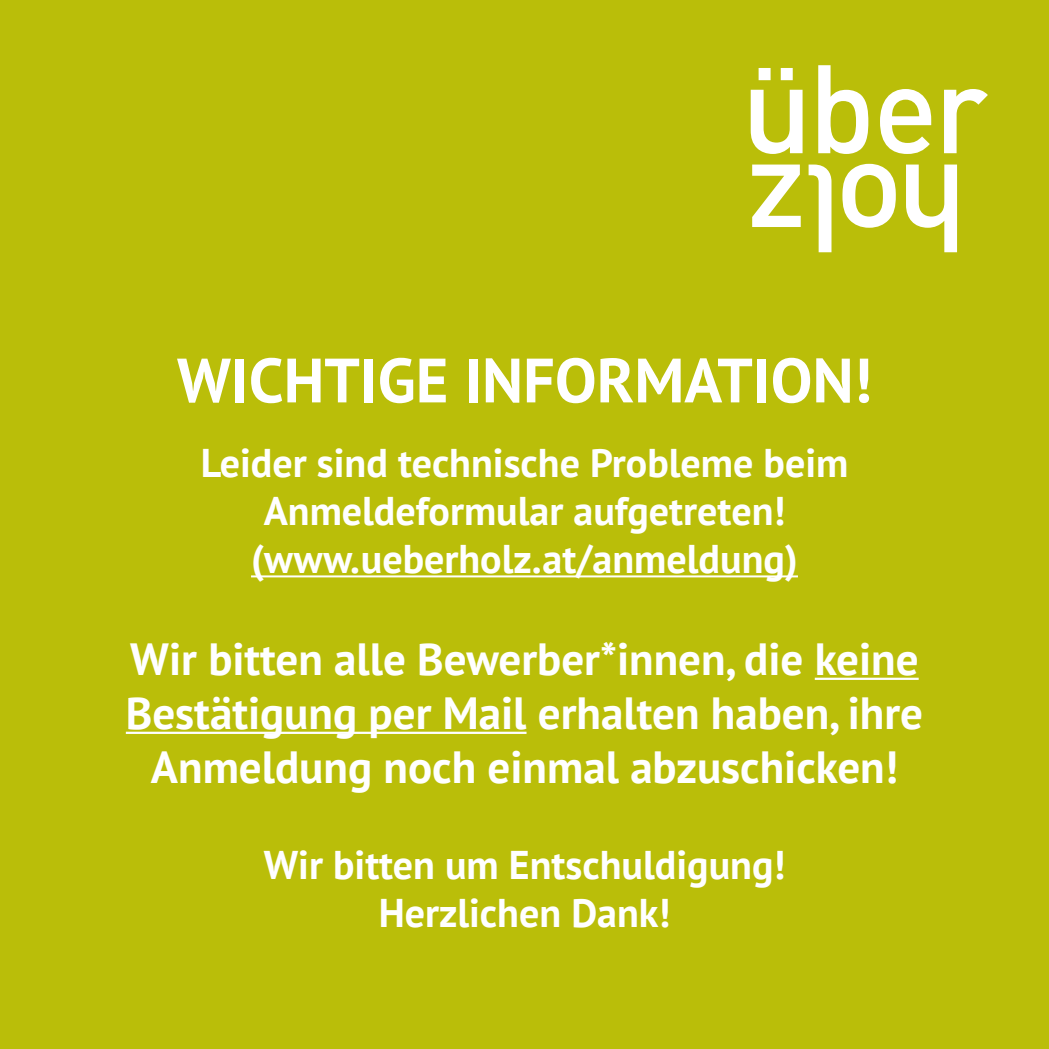
<style>
.page{position:relative;width:1049px;height:1049px;background:#babe09}
.page>*{position:absolute;margin:0;border:0;box-sizing:border-box;transform-origin:0 0}
.t1{font:700 62.5px "PT Sans";color:#fff}
.t2{font:700 45px/54px "PT Sans";color:#fff;text-align:center}
.t3{font:700 40px/48px "PT Sans";color:#fff;text-align:center}
</style>
<div class="page">
<hr style="left:251px;top:575px;width:547px;height:2px;background:#fff">
<hr style="left:815px;top:678px;width:104px;height:2px;background:#fff">
<hr style="left:126px;top:732px;width:400px;height:2px;background:#fff">
<svg style="left:751px;top:65px;width:237px;height:187px"></svg>
<p class="t1" style="left:177px;top:339px;width:696px">WICHTIGE INFORMATION!</p>
<p class="t3" style="left:201px;top:438px;width:649px">Leider sind technische Probleme beim<br>Anmeldeformular aufgetreten!</p>
<p class="t3" style="left:251px;top:534px;width:548px">(www.ueberholz.at/anmeldung)</p>
<p class="t2" style="left:126px;top:632px;width:799px">Wir bitten alle Bewerber*innen, die keine<br>Bestätigung per Mail erhalten haben, ihre<br>Anmeldung noch einmal abzuschicken!</p>
<p class="t3" style="left:264px;top:840px;width:523px">Wir bitten um Entschuldigung!</p>
<p class="t3" style="left:379px;top:888px;width:293px">Herzlichen Dank!</p>
</div>
